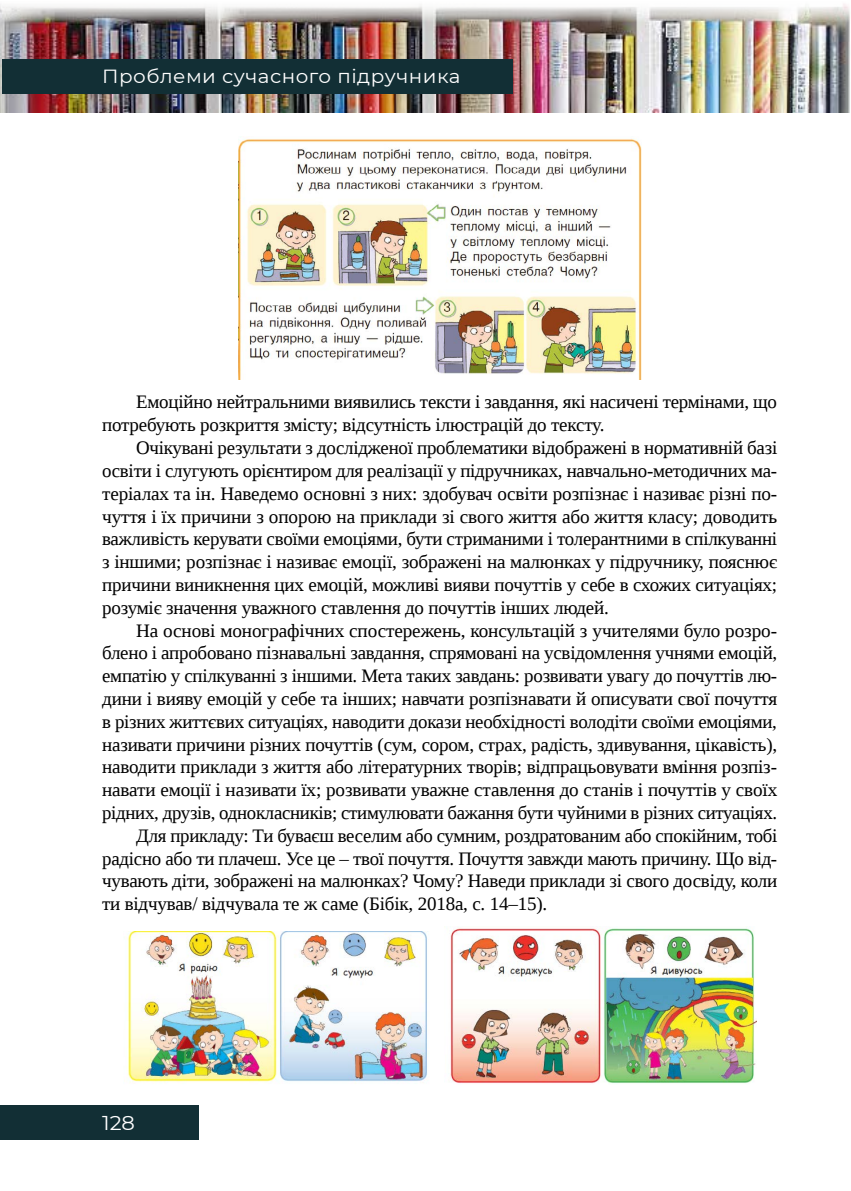
<style>
.page{position:relative;width:851px;height:1191px;background:#fff}
.page>*{position:absolute;margin:0;border:0;box-sizing:border-box;transform-origin:0 0}
.t1{font:20px "Montserrat";color:#fff;scale:1.05 1}
.t2{font:19px/22.8px "Liberation Serif";letter-spacing:-.01em;color:#000}
.t3{font:19px "Montserrat";letter-spacing:.025em;color:#fff;scale:1.05 1}
</style>
<div class="page">
<img style="left:0;top:4px;width:850px;height:109px">
<div style="left:2px;top:60px;width:510px;height:34px;background:#122f35"></div>
<div style="left:0;top:1106px;width:198px;height:34px;background:#122f35"></div>
<img style="left:238px;top:139px;width:403px;height:241px">
<img style="left:124px;top:931px;width:304px;height:152px">
<img style="left:444px;top:926px;width:312px;height:158px">
<p class="t3" style="left:102px;top:63px;width:343px">Проблеми сучасного підручника</p>
<p class="t2" style="left:102px;top:390px;width:676px;text-indent:34px">Емоційно нейтральними виявились тексти і завдання, які насичені термінами, що потребують розкриття змісту; відсутність ілюстрацій до тексту.</p>
<p class="t2" style="left:102px;top:436px;width:676px;text-align:justify;text-indent:34px">Очікувані результати з дослідженої проблематики відображені в нормативній базі освіти і слугують орієнтиром для реалізації у підручниках, навчально-методичних ма&shy;теріалах та ін. Наведемо основні з них: здобувач освіти розпізнає і називає різні по&shy;чуття і їх причини з опорою на приклади зі свого життя або життя класу; доводить важливість керувати своїми емоціями, бути стриманими і толерантними в спілкуванні з іншими; розпізнає і називає емоції, зображені на малюнках у підручнику, пояснює причини виникнення цих емоцій, можливі вияви почуттів у себе в схожих ситуаціях; розуміє значення уважного ставлення до почуттів інших людей.</p>
<p class="t2" style="left:136px;top:618px;width:642px">На основі монографічних спостережень, консультацій з учителями було розро-</p>
<p class="t2" style="left:102px;top:641px;width:676px">блено і апробовано пізнавальні завдання, спрямовані на усвідомлення учнями емоцій,</p>
<p class="t2" style="left:102px;top:664px;width:676px">емпатію у спілкуванні з іншими. Мета таких завдань: розвивати увагу до почуттів лю-</p>
<p class="t2" style="left:102px;top:687px;width:676px">дини і вияву емоцій у себе та інших; навчати розпізнавати й описувати свої почуття</p>
<p class="t2" style="left:102px;top:710px;width:676px">в різних життєвих ситуаціях, наводити докази необхідності володіти своїми емоціями,</p>
<p class="t2" style="left:102px;top:732px;width:676px">називати причини різних почуттів (сум, сором, страх, радість, здивування, цікавість),</p>
<p class="t2" style="left:102px;top:755px;width:676px">наводити приклади з життя або літературних творів; відпрацьовувати вміння розпіз-</p>
<p class="t2" style="left:102px;top:778px;width:676px">навати емоції і називати їх; розвивати уважне ставлення до станів і почуттів у своїх</p>
<p class="t2" style="left:102px;top:801px;width:676px">рідних, друзів, однокласників; стимулювати бажання бути чуйними в різних ситуаціях.</p>
<p class="t2" style="left:136px;top:824px;width:642px">Для прикладу: Ти буваєш веселим або сумним, роздратованим або спокійним, тобі</p>
<p class="t2" style="left:102px;top:846px;width:676px">радісно або ти плачеш. Усе це – твої почуття. Почуття завжди мають причину. Що від-</p>
<p class="t2" style="left:102px;top:869px;width:676px">чувають діти, зображені на малюнках? Чому? Наведи приклади зі свого досвіду, коли</p>
<p class="t2" style="left:102px;top:892px;width:446px">ти відчував/ відчувала те ж саме (Бібік, 2018а, с. 14–15).</p>
<p class="t1" style="left:102px;top:1109px;width:33px">128</p>
</div>
